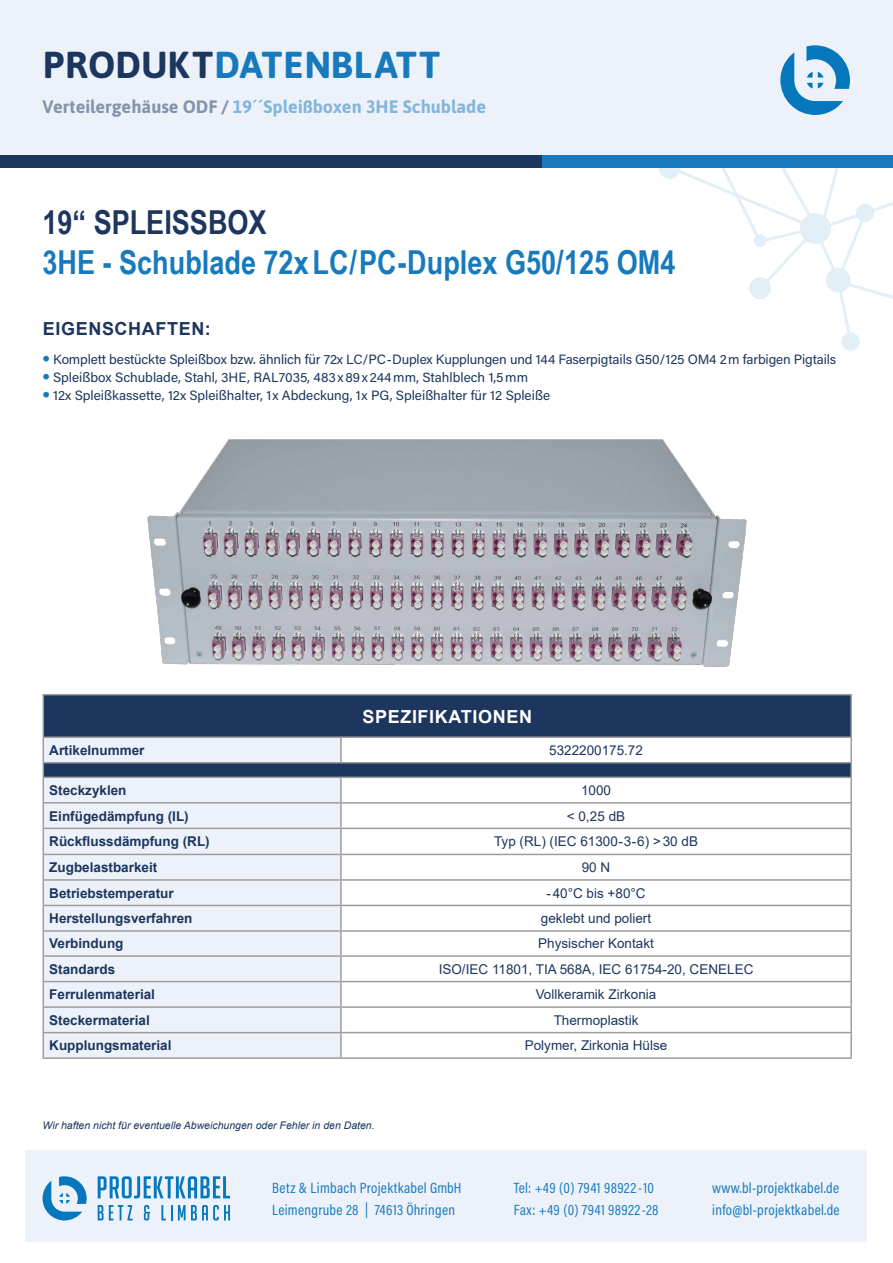
<style>
.page{position:relative;width:893px;height:1263px;background:#fff}
.page>*{position:absolute;margin:0;border:0;box-sizing:border-box;transform-origin:0 0}
.t1{font:700 37.5px "Asap";letter-spacing:.01em;color:#177abd}
.t2{font:700 33px "Arial Narrow";color:#177abd}
.t3{font:700 33px "Arial Narrow";color:#1c365e}
.t4{font:700 18px "Asap";color:#177abd}
.t5{font:700 18px "Arial";letter-spacing:.035em;color:#fff}
.t6{font:700 18px "Arial";letter-spacing:.035em;color:#1c365e}
.t7{font:15px/22.5px "Acumin Pro Cond";letter-spacing:.02em;color:#177abd}
.t8{font:13.5px "Acumin Pro";letter-spacing:-.005em;color:#1c365e}
.t9{font:13.5px "Arial";color:#1c365e}
.t10{font:700 13.5px "Arial";color:#1c365e}
.t11{font:italic 10.5px "Arial";color:#1c365e}
.s1{color:#1c365e}
.s2{font-family:"Asap";font-size:22.5px;color:#177abd}
</style>
<div class="page">
<div style="left:0;top:0;width:893px;height:165px;background:#edf2fa"></div>
<div style="left:26px;top:1150px;width:841px;height:92px;background:#edf2fa"></div>
<svg style="left:43px;top:1176px;width:44px;height:44px"></svg>
<svg style="left:98px;top:1176px;width:132px;height:22px"></svg>
<svg style="left:98px;top:1205px;width:35px;height:15px"></svg>
<svg style="left:144px;top:1205px;width:6px;height:15px"></svg>
<svg style="left:161px;top:1205px;width:11px;height:15px"></svg>
<svg style="left:178px;top:1205px;width:52px;height:15px"></svg>
<svg style="left:780px;top:45px;width:70px;height:70px"></svg>
<div style="left:0;top:155px;width:694px;height:13px;background:#1c365e"></div>
<div style="left:542px;top:155px;width:351px;height:13px;background:#177abd"></div>
<div style="left:843px;top:334px;width:15px;height:15px;background:#e3eff7;border-radius:50%"></div>
<div style="left:841px;top:332px;width:19px;height:19px;border:3px solid #177abd;border-radius:50%"></div>
<svg style="left:659px;top:168px;width:234px;height:176px"></svg>
<svg style="left:660px;top:158px;width:19px;height:20px"></svg>
<div style="left:659px;top:157px;width:22px;height:22px;border:2px solid #177abd;border-radius:50%"></div>
<svg style="left:44px;top:695px;width:806px;height:81px;fill:#1c365e"></svg>
<svg style="left:44px;top:738px;width:297px;height:319px;background:#e3e9f2"></svg>
<hr style="left:43px;top:694px;width:298px;height:1px;background:#9d9d9c">
<hr style="left:43px;top:695px;width:1px;height:41px;background:#9d9d9c">
<hr style="left:341px;top:694px;width:511px;height:1px;background:#9d9d9c">
<hr style="left:850px;top:695px;width:2px;height:41px;background:#9d9d9c">
<hr style="left:43px;top:736px;width:298px;height:2px;background:#9d9d9c">
<hr style="left:341px;top:736px;width:511px;height:2px;background:#9d9d9c">
<hr style="left:340px;top:738px;width:2px;height:24px;background:#9d9d9c">
<hr style="left:850px;top:738px;width:2px;height:24px;background:#9d9d9c">
<hr style="left:43px;top:762px;width:298px;height:1px;background:#9d9d9c">
<hr style="left:341px;top:762px;width:511px;height:1px;background:#9d9d9c">
<svg style="left:850px;top:763px;width:2px;height:13px"></svg>
<hr style="left:43px;top:776px;width:298px;height:2px;background:#9d9d9c">
<hr style="left:341px;top:776px;width:511px;height:2px;background:#9d9d9c">
<hr style="left:340px;top:778px;width:2px;height:24px;background:#9d9d9c">
<hr style="left:850px;top:778px;width:2px;height:24px;background:#9d9d9c">
<hr style="left:43px;top:802px;width:298px;height:1px;background:#9d9d9c">
<hr style="left:341px;top:802px;width:511px;height:1px;background:#9d9d9c">
<hr style="left:340px;top:803px;width:2px;height:25px;background:#9d9d9c">
<hr style="left:850px;top:803px;width:2px;height:25px;background:#9d9d9c">
<hr style="left:43px;top:828px;width:298px;height:1px;background:#9d9d9c">
<hr style="left:341px;top:828px;width:511px;height:1px;background:#9d9d9c">
<hr style="left:340px;top:829px;width:2px;height:25px;background:#9d9d9c">
<hr style="left:850px;top:829px;width:2px;height:25px;background:#9d9d9c">
<hr style="left:43px;top:854px;width:298px;height:1px;background:#9d9d9c">
<hr style="left:341px;top:854px;width:511px;height:1px;background:#9d9d9c">
<hr style="left:340px;top:855px;width:2px;height:24px;background:#9d9d9c">
<hr style="left:850px;top:855px;width:2px;height:24px;background:#9d9d9c">
<hr style="left:43px;top:879px;width:298px;height:2px;background:#9d9d9c">
<hr style="left:341px;top:879px;width:511px;height:2px;background:#9d9d9c">
<hr style="left:340px;top:881px;width:2px;height:24px;background:#9d9d9c">
<hr style="left:850px;top:881px;width:2px;height:24px;background:#9d9d9c">
<hr style="left:43px;top:905px;width:298px;height:1px;background:#9d9d9c">
<hr style="left:341px;top:905px;width:511px;height:1px;background:#9d9d9c">
<hr style="left:340px;top:906px;width:2px;height:24px;background:#9d9d9c">
<hr style="left:850px;top:906px;width:2px;height:24px;background:#9d9d9c">
<hr style="left:43px;top:930px;width:298px;height:2px;background:#9d9d9c">
<hr style="left:341px;top:930px;width:511px;height:2px;background:#9d9d9c">
<hr style="left:340px;top:932px;width:2px;height:23px;background:#9d9d9c">
<hr style="left:850px;top:932px;width:2px;height:23px;background:#9d9d9c">
<hr style="left:43px;top:955px;width:298px;height:2px;background:#9d9d9c">
<hr style="left:341px;top:955px;width:511px;height:2px;background:#9d9d9c">
<hr style="left:340px;top:957px;width:2px;height:24px;background:#9d9d9c">
<hr style="left:850px;top:957px;width:2px;height:24px;background:#9d9d9c">
<hr style="left:43px;top:981px;width:298px;height:1px;background:#9d9d9c">
<hr style="left:341px;top:981px;width:511px;height:1px;background:#9d9d9c">
<hr style="left:340px;top:982px;width:2px;height:24px;background:#9d9d9c">
<hr style="left:850px;top:982px;width:2px;height:24px;background:#9d9d9c">
<hr style="left:43px;top:1006px;width:298px;height:2px;background:#9d9d9c">
<hr style="left:341px;top:1006px;width:511px;height:2px;background:#9d9d9c">
<hr style="left:340px;top:1008px;width:2px;height:24px;background:#9d9d9c">
<hr style="left:850px;top:1008px;width:2px;height:24px;background:#9d9d9c">
<hr style="left:43px;top:1032px;width:298px;height:1px;background:#9d9d9c">
<svg style="left:43px;top:738px;width:1px;height:319px"></svg>
<hr style="left:341px;top:1032px;width:511px;height:1px;background:#9d9d9c">
<hr style="left:340px;top:1033px;width:2px;height:24px;background:#9d9d9c">
<hr style="left:850px;top:1033px;width:2px;height:24px;background:#9d9d9c">
<hr style="left:43px;top:1057px;width:298px;height:2px;background:#9d9d9c">
<hr style="left:341px;top:1057px;width:511px;height:2px;background:#9d9d9c">
<img style="left:147px;top:439px;width:600px;height:228px">
<h1 class="t1" style="left:43px;top:38px;width:399px"><span class="s1">PRODUKT</span>DATENBLATT</h1>
<h3 class="t4" style="left:43px;top:93px;width:445px"><span class="s1">Verteilergehäuse ODF /</span> 19´´Spleißboxen 3HE Schublade</h3>
<h2 class="t3" style="left:43px;top:198px;width:226px">19“ SPLEISSBOX</h2>
<h2 class="t2" style="left:43px;top:237px;width:634px">3HE - Schublade 72xLC/PC-Duplex G50/125 OM4</h2>
<h3 class="t6" style="left:43px;top:316px;width:169px">EIGENSCHAFTEN:</h3>
<p class="t8" style="left:43px;top:350px;width:795px"><span class="s2">•</span> Komplett bestückte Spleißbox bzw. ähnlich für 72x LC/PC-Duplex Kupplungen und 144 Faserpigtails G50/125 OM4 2m farbigen Pigtails</p>
<p class="t8" style="left:43px;top:368px;width:487px"><span class="s2">•</span> Spleißbox Schublade, Stahl, 3HE, RAL7035, 483x89x244mm, Stahlblech 1,5mm</p>
<p class="t8" style="left:43px;top:386px;width:509px"><span class="s2">•</span> 12x Spleißkassette, 12x Spleißhalter, 1x Abdeckung, 1x PG, Spleißhalter für 12 Spleiße</p>
<h3 class="t5" style="left:362px;top:703px;width:171px">SPEZIFIKATIONEN</h3>
<p class="t10" style="left:49px;top:741px;width:97px">Artikelnummer</p>
<p class="t9" style="left:549px;top:741px;width:95px">5322200175.72</p>
<p class="t10" style="left:49px;top:781px;width:79px">Steckzyklen</p>
<p class="t9" style="left:581px;top:781px;width:32px">1000</p>
<p class="t10" style="left:49px;top:806px;width:141px">Einfügedämpfung (IL)</p>
<p class="t9" style="left:567px;top:806px;width:60px">&lt; 0,25 dB</p>
<p class="t10" style="left:49px;top:832px;width:162px">Rückflussdämpfung (RL)</p>
<p class="t9" style="left:494px;top:832px;width:205px">Typ (RL) (IEC 61300-3-6) &gt;30 dB</p>
<p class="t10" style="left:49px;top:858px;width:110px">Zugbelastbarkeit</p>
<p class="t9" style="left:582px;top:858px;width:30px">90 N</p>
<p class="t10" style="left:49px;top:883px;width:126px">Betriebstemperatur</p>
<p class="t9" style="left:546px;top:883px;width:101px">-40°C bis +80°C</p>
<p class="t10" style="left:49px;top:909px;width:145px">Herstellungsverfahren</p>
<p class="t9" style="left:541px;top:909px;width:112px">geklebt und poliert</p>
<p class="t10" style="left:49px;top:934px;width:76px">Verbindung</p>
<p class="t9" style="left:538px;top:934px;width:117px">Physischer Kontakt</p>
<p class="t10" style="left:49px;top:959px;width:68px">Standards</p>
<p class="t9" style="left:439px;top:960px;width:316px">ISO/IEC 11801, TIA 568A, IEC 61754-20, CENELEC</p>
<p class="t10" style="left:49px;top:985px;width:107px">Ferrulenmaterial</p>
<p class="t9" style="left:536px;top:985px;width:122px">Vollkeramik Zirkonia</p>
<p class="t10" style="left:49px;top:1010px;width:102px">Steckermaterial</p>
<p class="t9" style="left:554px;top:1011px;width:86px">Thermoplastik</p>
<p class="t10" style="left:49px;top:1036px;width:124px">Kupplungsmaterial</p>
<p class="t9" style="left:525px;top:1036px;width:144px">Polymer, Zirkonia Hülse</p>
<p class="t11" style="left:43px;top:1118px;width:334px">Wir haften nicht für eventuelle Abweichungen oder Fehler in den Daten.</p>
<p class="t7" style="left:514px;top:1176px;width:146px">Tel: +49 (0) 7941 98922-10<br>Fax: +49 (0) 7941 98922-28</p>
<p class="t7" style="left:272px;top:1176px;width:191px">Betz &amp; Limbach Projektkabel GmbH<br>Leimengrube 28 | 74613 Öhringen</p>
<p class="t7" style="left:712px;top:1176px;width:129px">www.bl-projektkabel.de info@bl-projektkabel.de</p>
</div>
